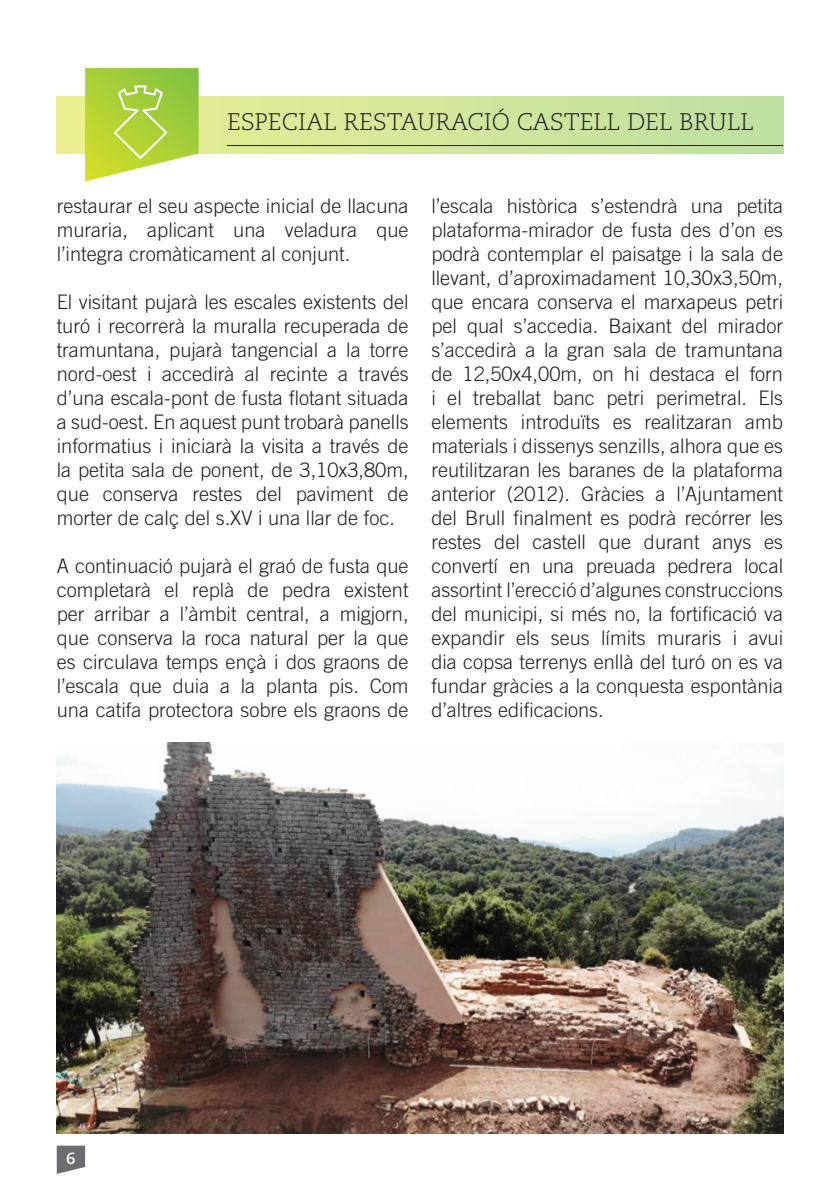
<style>
.page{position:relative;width:840px;height:1191px;background:#fff}
.page>*{position:absolute;margin:0;border:0;box-sizing:border-box;transform-origin:0 0}
.t1{font:300 24px "Caecilia LT Std";color:#231f20}
.Trade_gothic_10_ligh{font:300 20px/24px "Trade Gothic LT Std";color:#231f20;text-align:justify}
.t2{font:700 16px "Caecilia LT Std";color:#fff}
</style>
<div class="page">
<svg style="left:57px;top:1145px;width:28px;height:29px"></svg>
<svg style="left:57px;top:96px;width:725px;height:57px;background:#d1e59a"></svg>
<hr style="left:227px;top:145px;width:555px;height:1px;background:#231f20">
<svg style="left:85px;top:68px;width:113px;height:113px;background:#b7d656"></svg>
<img style="left:57px;top:743px;width:725px;height:390px">
<p class="t1" style="left:227px;top:108px;width:528px">ESPECIAL RESTAURACIÓ CASTELL DEL BRULL</p>
<p class="Trade_gothic_10_ligh" style="left:57px;top:193px;width:353px">restaurar el seu aspecte inicial de llacuna muraria, aplicant una veladura que l’integra cromàticament al conjunt.</p>
<p class="Trade_gothic_10_ligh" style="left:57px;top:289px;width:353px">El visitant pujarà les escales existents del turó i recorrerà la muralla recuperada de tramuntana, pujarà tangencial a la torre nord-oest i accedirà al recinte a través d’una escala-pont de fusta flotant situada a sud-oest. En aquest punt trobarà panells informatius i iniciarà la visita a través de la petita sala de ponent, de 3,10x3,80m, que conserva restes del paviment de morter de calç del s.XV i una llar de foc.</p>
<p class="Trade_gothic_10_ligh" style="left:57px;top:553px;width:353px">A continuació pujarà el graó de fusta que completarà el replà de pedra existent per arribar a l’àmbit central, a migjorn, que conserva la roca natural per la que es circulava temps ençà i dos graons de l’escala que duia a la planta pis. Com una catifa protectora sobre els graons de</p>
<p class="Trade_gothic_10_ligh" style="left:431px;top:193px;width:353px">l’escala històrica s’estendrà una petita plataforma-mirador de fusta des d’on es podrà contemplar el paisatge i la sala de llevant, d’aproximadament 10,30x3,50m, que encara conserva el marxapeus petri pel qual s’accedia. Baixant del mirador s’accedirà a la gran sala de tramuntana de 12,50x4,00m, on hi destaca el forn i el treballat banc petri perimetral. Els elements introduïts es realitzaran amb materials i dissenys senzills, alhora que es reutilitzaran les baranes de la plataforma anterior (2012). Gràcies a l’Ajuntament del Brull finalment es podrà recórrer les restes del castell que durant anys es convertí en una preuada pedrera local assortint l’erecció d’algunes construccions del municipi, si més no, la fortificació va expandir els seus límits muraris i avui dia copsa terrenys enllà del turó on es va fundar gràcies a la conquesta espontània d’altres edificacions.</p>
<p class="t2" style="left:66px;top:1148px;width:11px">6</p>
</div>
